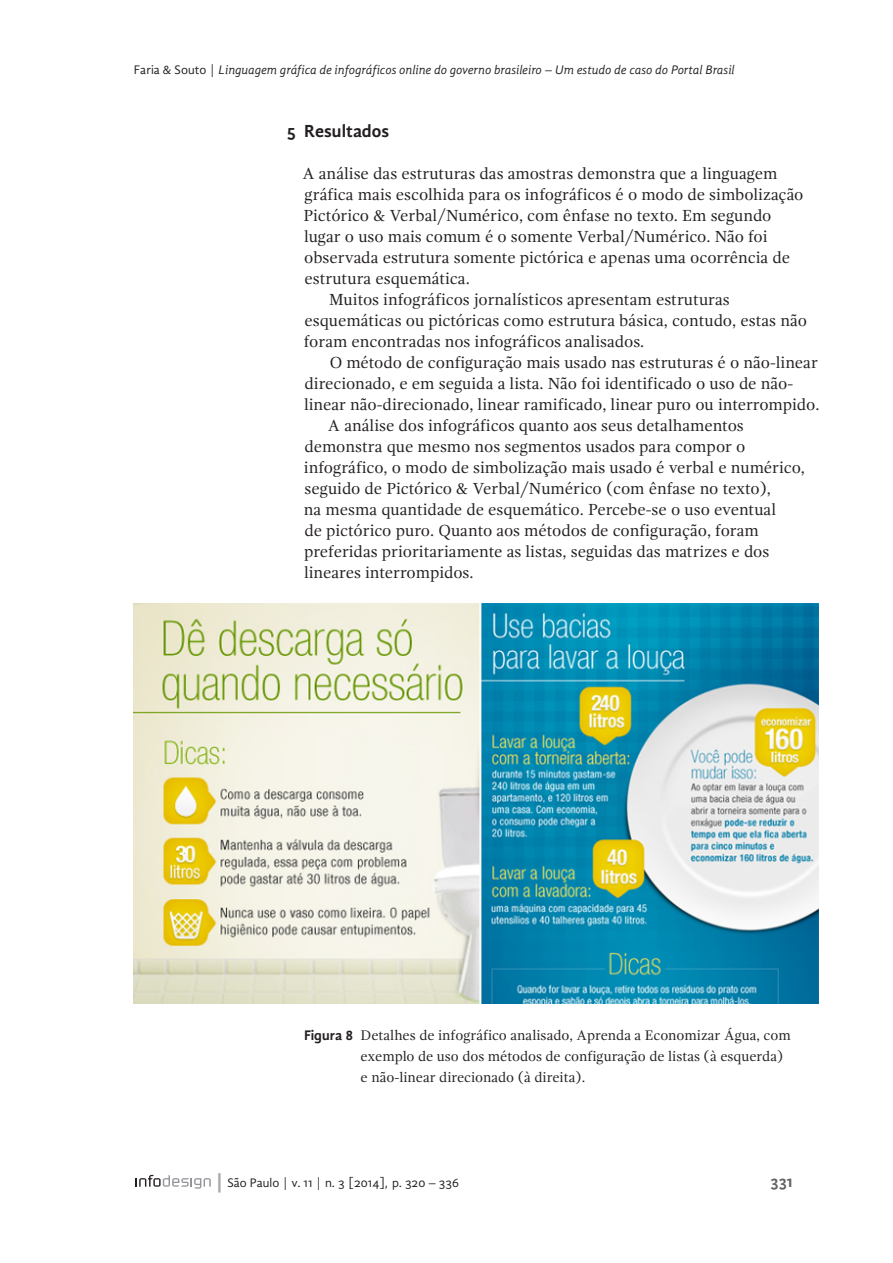
<style>
.page{position:relative;width:893px;height:1263px;background:#fff}
.page>*{position:absolute;margin:0;border:0;box-sizing:border-box;transform-origin:0 0}
.t1{font:700 18px "Gandhi Sans";color:#231f20}
.PT_Corpo_de_texto{font:16.5px/21px "Gandhi Serif";color:#231f20}
.PT_Corpo_de_texto_Re{font:16.5px/21px "Gandhi Serif";color:#231f20}
.t2{font:700 16.5px "Gandhi Sans";color:#636366}
.t3{font:14.25px/21px "Gandhi Serif";color:#231f20}
.t4{font:italic 12.75px "Gandhi Sans";color:#231f20}
.t5{font:12.75px "Gandhi Sans";color:#231f20}
.s1{font-style:normal}
.s2{font-family:"Gandhi Sans";font-weight:700}
.s3{font-size:19.2px;color:#a8a9ad}
</style>
<div class="page">
<svg style="left:136px;top:1175px;width:75px;height:13px"></svg>
<img style="left:134px;top:604px;width:685px;height:399px">
<p class="t4" style="left:134px;top:62px;width:602px"><span class="s1">Faria &amp; Souto |</span> Linguagem gráfica de infográficos online do governo brasileiro – Um estudo de caso do Portal Brasil</p>
<p class="t1" style="left:287px;top:120px;width:104px">5 Resultados</p>
<p class="PT_Corpo_de_texto_Re" style="left:302px;top:163px;width:503px">A análise das estruturas das amostras demonstra que a linguagem gráfica mais escolhida para os infográficos é o modo de simbolização Pictórico &amp; Verbal/Numérico, com ênfase no texto. Em segundo lugar o uso mais comum é o somente Verbal/Numérico. Não foi observada estrutura somente pictórica e apenas uma ocorrência de estrutura esquemática.</p>
<p class="PT_Corpo_de_texto" style="left:304px;top:289px;width:505px;text-indent:25px">Muitos infográficos jornalísticos apresentam estruturas esquemáticas ou pictóricas como estrutura básica, contudo, estas não foram encontradas nos infográficos analisados.</p>
<p class="PT_Corpo_de_texto" style="left:304px;top:352px;width:517px;text-indent:26px">O método de configuração mais usado nas estruturas é o não-linear direcionado, e em seguida a lista. Não foi identificado o uso de não&shy;linear não-direcionado, linear ramificado, linear puro ou interrompido.</p>
<p class="PT_Corpo_de_texto" style="left:304px;top:415px;width:503px;text-indent:24px">A análise dos infográficos quanto aos seus detalhamentos demonstra que mesmo nos segmentos usados para compor o infográfico, o modo de simbolização mais usado é verbal e numérico, seguido de Pictórico &amp; Verbal/Numérico (com ênfase no texto),<br>na mesma quantidade de esquemático. Percebe-se o uso eventual<br>de pictórico puro. Quanto aos métodos de configuração, foram preferidas prioritariamente as listas, seguidas das matrizes e dos lineares interrompidos.</p>
<p class="t3" style="left:361px;top:1024px;width:432px;text-indent:-57px"><span class="s2">Figura 8</span> Detalhes de infográfico analisado, Aprenda a Economizar Água, com exemplo de uso dos métodos de configuração de listas (à esquerda) e não-linear direcionado (à direita).</p>
<p class="t5" style="left:214px;top:1175px;width:247px"><span class="s3">|</span>São Paulo | v. 11 | n. 3 [2014], p. 320 – 336</p>
<p class="t2" style="left:771px;top:1171px;width:24px">331</p>
</div>
